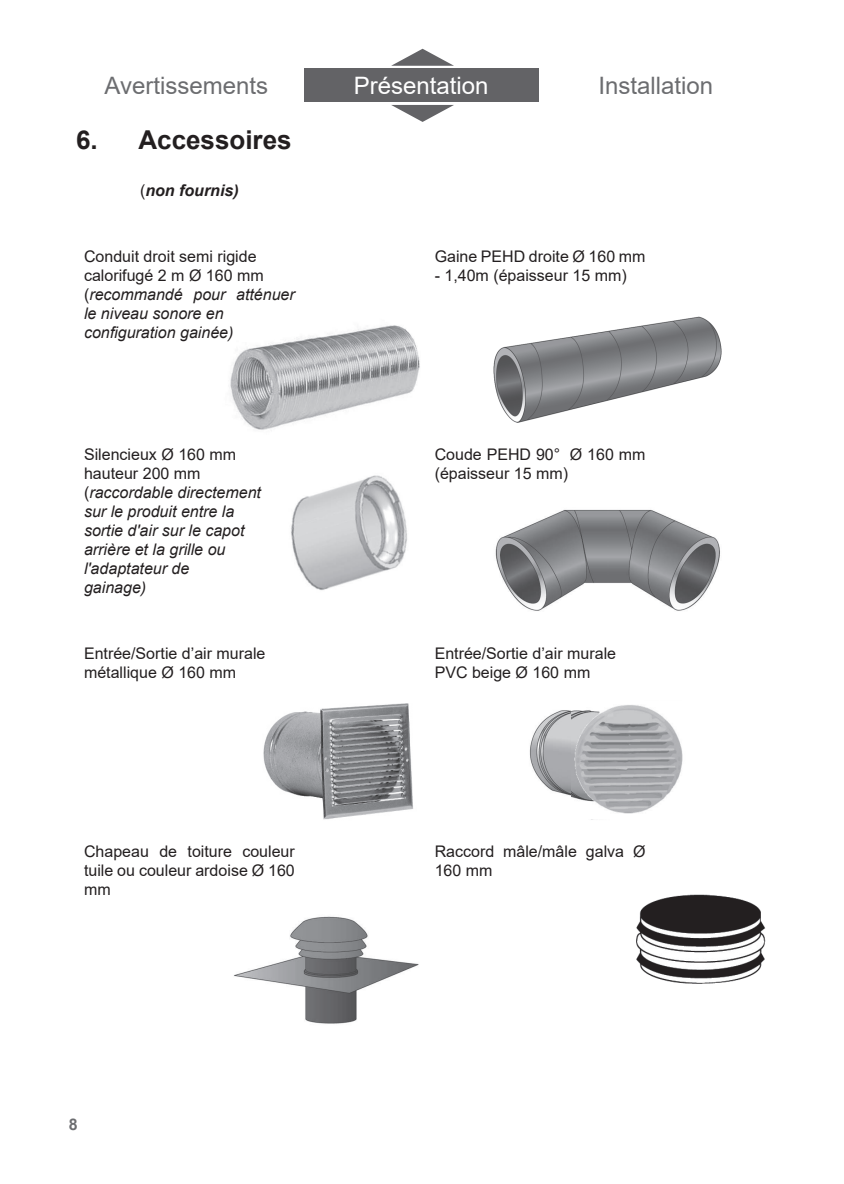
<style>
.page{position:relative;width:844px;height:1184px;background:#fff}
.page>*{position:absolute;margin:0;border:0;box-sizing:border-box;transform-origin:0 0}
.t1{font:700 26px "Arial";color:#231f20}
.t2{font:24px "Arial";color:#6c6d70}
.t3{font:24px "Arial";color:#fff}
.t4{font:italic 16px/19px "Arial";color:#231f20}
.t5{font:16px/19px "Arial";color:#231f20}
.t6{font:italic 700 16px "Arial";color:#231f20}
.t7{font:700 16px "Arial";color:#6c6d70}
.s1{font-weight:400;font-style:normal}
.s2{font-style:normal}
</style>
<div class="page">
<svg style="left:391px;top:49px;width:63px;height:17px"></svg>
<svg style="left:391px;top:105px;width:63px;height:17px"></svg>
<div style="left:304px;top:69px;width:234px;height:33px;background:#636366"></div>
<img style="left:230px;top:325px;width:190px;height:105px">
<img style="left:291px;top:475px;width:116px;height:115px">
<img style="left:263px;top:703px;width:150px;height:117px">
<img style="left:234px;top:916px;width:185px;height:108px">
<img style="left:495px;top:509px;width:225px;height:102px">
<img style="left:493px;top:316px;width:229px;height:107px">
<img style="left:529px;top:710px;width:64px;height:110px">
<img style="left:571px;top:705px;width:112px;height:113px">
<img style="left:636px;top:894px;width:130px;height:89px">
<h2 class="t2" style="left:105px;top:69px;width:165px">Avertissements</h2>
<h2 class="t3" style="left:354px;top:69px;width:136px">Présentation</h2>
<h2 class="t2" style="left:598px;top:69px;width:116px">Installation</h2>
<h1 class="t1" style="left:76px;top:121px;width:217px">6. Accessoires</h1>
<p class="t6" style="left:140px;top:180px;width:100px"><span class="s1">(</span>non fournis)</p>
<p class="t4" style="left:84px;top:247px;width:212px"><span class="s2">Conduit droit semi rigide calorifugé 2 m Ø 160 mm (</span>recommandé pour atténuer le niveau sonore en configuration gainée)</p>
<p class="t5" style="left:435px;top:247px;width:212px">Gaine PEHD droite Ø 160 mm</p>
<p class="t5" style="left:435px;top:266px;width:194px">- 1,40m (épaisseur 15 mm)</p>
<p class="t4" style="left:84px;top:445px;width:178px"><span class="s2">Silencieux Ø 160 mm hauteur 200 mm (</span>raccordable directement sur le produit entre la sortie d'air sur le capot arrière et la grille ou l'adaptateur de<br>gainage)</p>
<p class="t5" style="left:435px;top:445px;width:212px">Coude PEHD 90° Ø 160 mm (épaisseur 15 mm)</p>
<p class="t5" style="left:84px;top:643px;width:183px">Entrée/Sortie d’air murale métallique Ø 160 mm</p>
<p class="t5" style="left:435px;top:643px;width:183px">Entrée/Sortie d’air murale<br>PVC beige Ø 160 mm</p>
<p class="t5" style="left:84px;top:842px;width:212px;text-align:justify">Chapeau de toiture couleur tuile ou couleur ardoise Ø 160 mm</p>
<p class="t5" style="left:435px;top:842px;width:212px">Raccord mâle/mâle galva Ø<br>160 mm</p>
<p class="t7" style="left:69px;top:1113px;width:10px">8</p>
</div>
